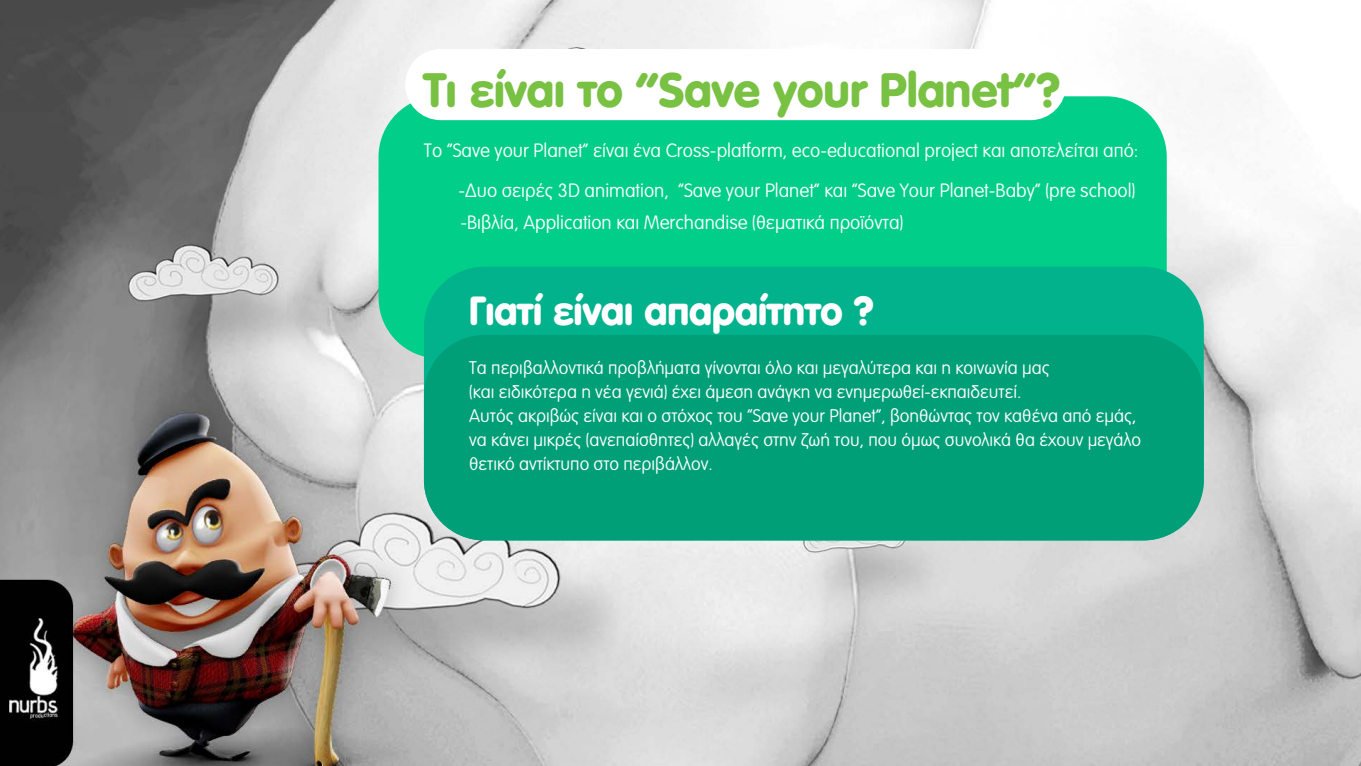
<style>
.page{position:relative;width:1361px;height:766px;background:#fff}
.page>*{position:absolute;margin:0;border:0;box-sizing:border-box;transform-origin:0 0}
.t1{font:900 47.4px "VAG Rounded Greek";color:#79c142}
.t2{font:900 40px "VAG Rounded Greek";color:#fff}
.t3{font:100 19px "VAG Rounded Greek";color:#fff}
.t4{font:100 18px/24px "VAG Rounded Greek";color:#fff}
</style>
<div class="page">
<img style="left:0;top:0;width:1361px;height:765px">
<div style="left:378px;top:96px;width:788px;height:262px;background:#01cf89;border-radius:61px"></div>
<div style="left:424px;top:266px;width:780px;height:274px;background:#01b28d;border-radius:61px"></div>
<div style="left:424px;top:335px;width:780px;height:205px;background:#019f78;border-radius:61px"></div>
<div style="left:405px;top:49px;width:661px;height:71px;background:#fff;border-radius:36px"></div>
<p class="t1" style="left:424px;top:62px;width:638px">Τι είναι το “Save your Planet”?</p>
<p class="t3" style="left:424px;top:139px;width:716px">Το “Save your Planet” είναι ένα Cross-platform, eco-educational project και αποτελείται από:</p>
<p class="t3" style="left:458px;top:179px;width:678px">-Δυο σειρές 3D animation, “Save your Planet” και “Save Your Planet-Baby” (pre school)</p>
<p class="t3" style="left:460px;top:211px;width:444px">-Βιβλία, Application και Merchandise (θεματικά προϊόντα)</p>
<p class="t2" style="left:469px;top:286px;width:406px">Γιατί είναι απαραίτητο ?</p>
<p class="t4" style="left:469px;top:356px;width:673px">Τα περιβαλλοντικά προβλήματα γίνονται όλο και μεγαλύτερα και η κοινωνία μας<br>(και ειδικότερα η νέα γενιά) έχει άμεση ανάγκη να ενημερωθεί-εκπαιδευτεί.<br>Αυτός ακριβώς είναι και ο στόχος του “Save your Planet”, βοηθώντας τον καθένα από εμάς, να κάνει μικρές (ανεπαίσθητες) αλλαγές στην ζωή του, που όμως συνολικά θα έχουν μεγάλο θετικό αντίκτυπο στο περιβάλλον.</p>
</div>
